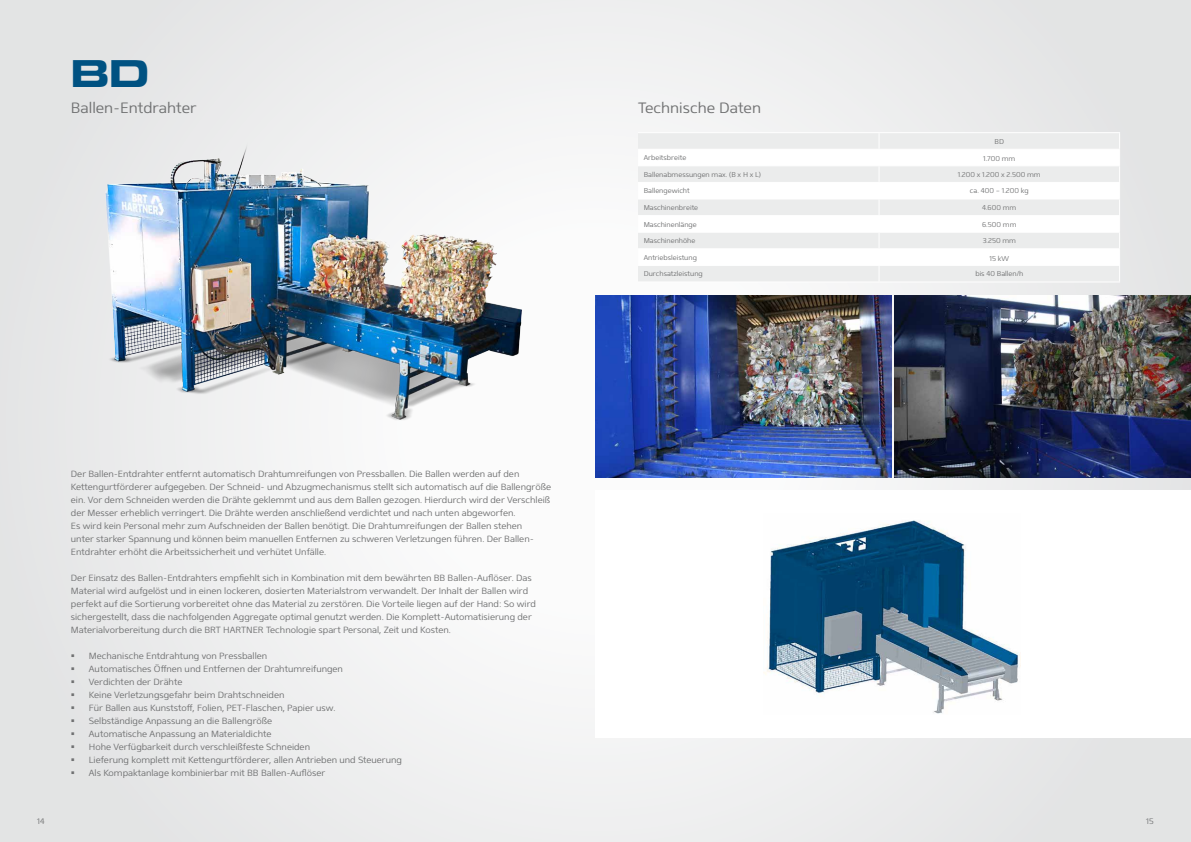
<style>
.page{position:relative;width:1191px;height:842px;background:#fff}
.page>*{position:absolute;margin:0;border:0;box-sizing:border-box;transform-origin:0 0}
.t1{font:700 expanded 40px "Eurostile MN";color:#005282}
.t2{font:300 15px "Mentone";color:#707172}
.t3{font:300 9px/13px "Mentone";color:#707172}
.t4{font:300 8px "Mentone";color:#707172}
.t5{font:300 7px "Mentone";color:#707172}
</style>
<div class="page">
<div style="left:0;top:0;width:1191px;height:842px;background:linear-gradient(to bottom,#ececed,#efeff0)"></div>
<div style="left:638px;top:133px;width:481px;height:148px;background:#ebecec"></div>
<svg style="left:638px;top:150px;width:481px;height:115px"></svg>
<hr style="left:638px;top:132px;width:241px;height:1px;background:#fff">
<hr style="left:879px;top:132px;width:241px;height:1px;background:#fff">
<hr style="left:638px;top:149px;width:241px;height:1px;background:#fff">
<hr style="left:879px;top:149px;width:241px;height:1px;background:#fff">
<hr style="left:638px;top:165px;width:241px;height:1px;background:#fff">
<hr style="left:879px;top:165px;width:241px;height:1px;background:#fff">
<hr style="left:638px;top:182px;width:241px;height:1px;background:#fff">
<hr style="left:879px;top:182px;width:241px;height:1px;background:#fff">
<hr style="left:638px;top:199px;width:241px;height:1px;background:#fff">
<hr style="left:879px;top:199px;width:241px;height:1px;background:#fff">
<hr style="left:638px;top:215px;width:241px;height:1px;background:#fff">
<hr style="left:879px;top:215px;width:241px;height:1px;background:#fff">
<hr style="left:638px;top:232px;width:241px;height:1px;background:#fff">
<hr style="left:879px;top:232px;width:241px;height:1px;background:#fff">
<hr style="left:638px;top:248px;width:241px;height:1px;background:#fff">
<hr style="left:879px;top:248px;width:241px;height:1px;background:#fff">
<hr style="left:638px;top:265px;width:241px;height:1px;background:#fff">
<hr style="left:879px;top:265px;width:241px;height:1px;background:#fff">
<svg style="left:878px;top:133px;width:1px;height:148px"></svg>
<svg style="left:1119px;top:133px;width:1px;height:148px"></svg>
<hr style="left:638px;top:281px;width:241px;height:1px;background:#fff">
<hr style="left:879px;top:281px;width:241px;height:1px;background:#fff">
<img style="left:894px;top:295px;width:297px;height:182px">
<img style="left:595px;top:295px;width:296px;height:182px">
<img style="left:64px;top:133px;width:496px;height:331px">
<div style="left:595px;top:490px;width:596px;height:247px;background:#fff"></div>
<img style="left:763px;top:520px;width:257px;height:194px">
<h1 class="t1" style="left:71px;top:51px;width:79px">BD</h1>
<h2 class="t2" style="left:71px;top:99px;width:127px">Ballen-Entdrahter</h2>
<p class="t3" style="left:71px;top:468px;width:482px">Der Ballen-Entdrahter entfernt automatisch Drahtumreifungen von Pressballen. Die Ballen werden auf den Kettengurtförderer aufgegeben. Der Schneid- und Abzugmechanismus stellt sich automatisch auf die Ballengröße ein. Vor dem Schneiden werden die Drähte geklemmt und aus dem Ballen gezogen. Hierdurch wird der Verschleiß der Messer erheblich verringert. Die Drähte werden anschließend verdichtet und nach unten abgeworfen.<br>Es wird kein Personal mehr zum Aufschneiden der Ballen benötigt. Die Drahtumreifungen der Ballen stehen<br>unter starker Spannung und können beim manuellen Entfernen zu schweren Verletzungen führen. Der Ballen-Entdrahter erhöht die Arbeitssicherheit und verhütet Unfälle.</p>
<p class="t3" style="left:71px;top:572px;width:466px">Der Einsatz des Ballen-Entdrahters empfiehlt sich in Kombination mit dem bewährten BB Ballen-Auflöser. Das Material wird aufgelöst und in einen lockeren, dosierten Materialstrom verwandelt. Der Inhalt der Ballen wird perfekt auf die Sortierung vorbereitet ohne das Material zu zerstören. Die Vorteile liegen auf der Hand: So wird sichergestellt, dass die nachfolgenden Aggregate optimal genutzt werden. Die Komplett-Automatisierung der Materialvorbereitung durch die BRT HARTNER Technologie spart Personal, Zeit und Kosten.</p>
<p class="t3" style="left:89px;top:650px;width:315px">Mechanische Entdrahtung von Pressballen<br>Automatisches Öffnen und Entfernen der Drahtumreifungen<br>Verdichten der Drähte<br>Keine Verletzungsgefahr beim Drahtschneiden<br>Für Ballen aus Kunststoff, Folien, PET-Flaschen, Papier usw.<br>Selbständige Anpassung an die Ballengröße<br>Automatische Anpassung an Materialdichte<br>Hohe Verfügbarkeit durch verschleißfeste Schneiden<br>Lieferung komplett mit Kettengurtförderer, allen Antrieben und Steuerung Als Kompaktanlage kombinierbar mit BB Ballen-Auflöser</p>
<h2 class="t2" style="left:638px;top:99px;width:124px">Technische Daten</h2>
<p class="t5" style="left:994px;top:137px;width:11px">BD</p>
<p class="t5" style="left:643px;top:154px;width:44px">Arbeitsbreite</p>
<p class="t5" style="left:983px;top:154px;width:34px">1.700 mm</p>
<p class="t5" style="left:643px;top:170px;width:119px">Ballenabmessungen max. (B x H x L)</p>
<p class="t5" style="left:958px;top:170px;width:84px">1.200 x 1.200 x 2.500 mm</p>
<p class="t5" style="left:643px;top:187px;width:48px">Ballengewicht</p>
<p class="t5" style="left:970px;top:187px;width:60px">ca. 400 – 1.200 kg</p>
<p class="t5" style="left:643px;top:203px;width:56px">Maschinenbreite</p>
<p class="t5" style="left:982px;top:203px;width:36px">4.600 mm</p>
<p class="t5" style="left:643px;top:220px;width:55px">Maschinenlänge</p>
<p class="t5" style="left:982px;top:220px;width:36px">6.500 mm</p>
<p class="t5" style="left:643px;top:236px;width:53px">Maschinenhöhe</p>
<p class="t5" style="left:982px;top:236px;width:35px">3.250 mm</p>
<p class="t5" style="left:643px;top:253px;width:55px">Antriebsleistung</p>
<p class="t5" style="left:989px;top:254px;width:21px">15 kW</p>
<p class="t5" style="left:643px;top:270px;width:61px">Durchsatzleistung</p>
<p class="t5" style="left:975px;top:270px;width:49px">bis 40 Ballen/h</p>
<p class="t4" style="left:37px;top:816px;width:9px">14</p>
<p class="t4" style="left:1146px;top:816px;width:9px">15</p>
</div>
